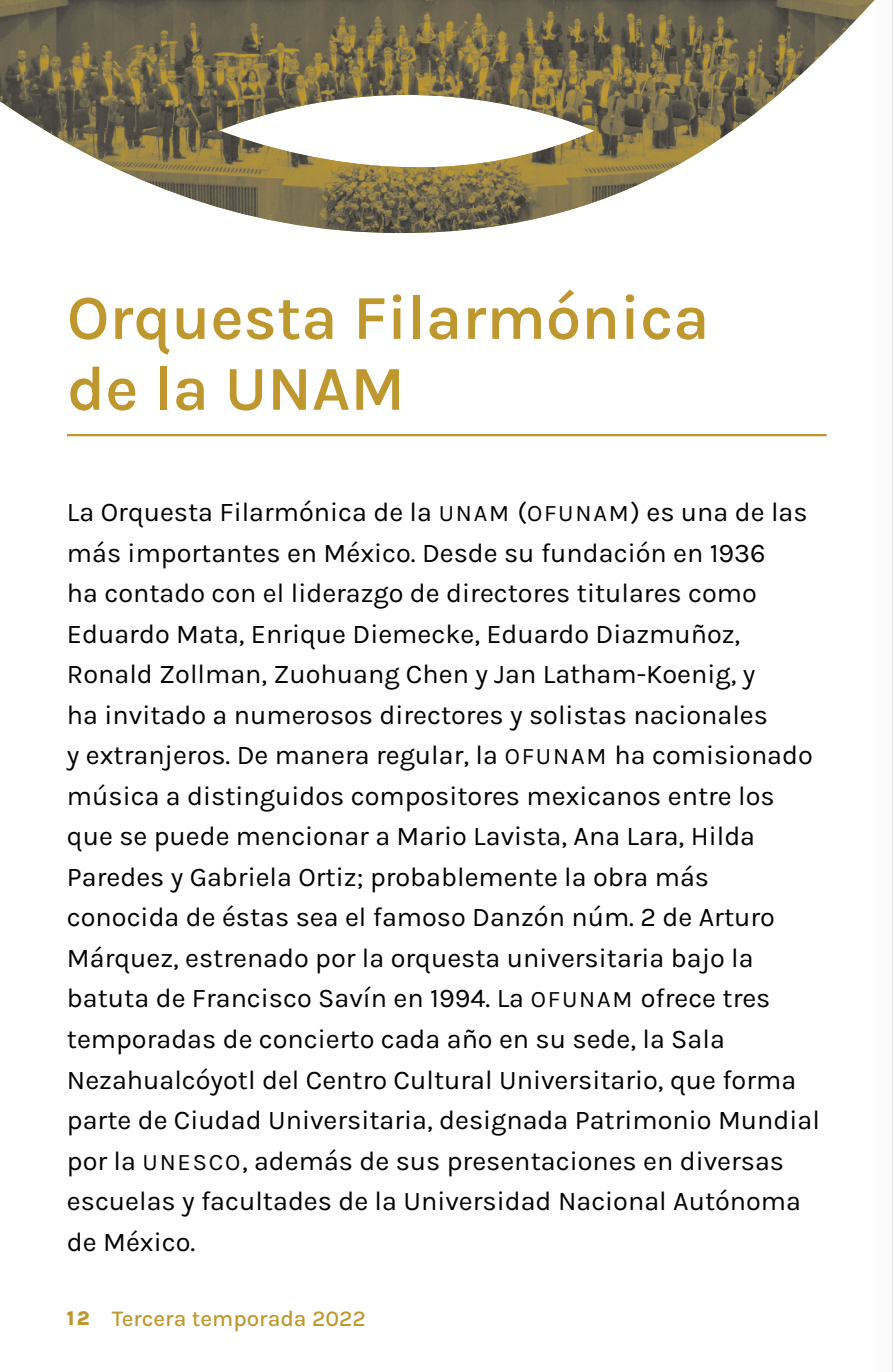
<style>
.page{position:relative;width:893px;height:1372px;background:#fff}
.page>*{position:absolute;margin:0;border:0;box-sizing:border-box;transform-origin:0 0}
.t1{font:600 63px/70.9px "Karla";color:#be982e}
.t2{font:27px/40.5px "Karla";color:#000}
.t3{font:500 22.5px "Karla";color:#be982e}
.s1{font-size:23.62px}
.s2{font-weight:800;font-size:20.25px}
</style>
<div class="page">
<img style="left:0;top:0;width:872px;height:233px">
<div style="left:872px;top:0;width:21px;height:1371px;background:#fbfbfb"></div>
<hr style="left:892px;top:0;width:1px;height:1371px;background:#d1d3d4">
<hr style="left:67px;top:434px;width:760px;height:2px;background:#be982e">
<h1 class="t1" style="left:67px;top:280px;width:644px">Orquesta Filarmónica de la UNAM</h1>
<p class="t2" style="left:67px;top:491px;width:754px">La Orquesta Filarmónica de la <span class="s1">UNAM</span> (<span class="s1">OFUNAM</span>) es una de las más importantes en México. Desde su fundación en 1936<br>ha contado con el liderazgo de directores titulares como Eduardo Mata, Enrique Diemecke, Eduardo Diazmuñoz, Ronald Zollman, Zuohuang Chen y Jan Latham-Koenig, y<br>ha invitado a numerosos directores y solistas nacionales<br>y extranjeros. De manera regular, la <span class="s1">OFUNAM</span> ha comisionado música a distinguidos compositores mexicanos entre los que se puede mencionar a Mario Lavista, Ana Lara, Hilda Paredes y Gabriela Ortiz; probablemente la obra más conocida de éstas sea el famoso Danzón núm. 2 de Arturo Márquez, estrenado por la orquesta universitaria bajo la batuta de Francisco Savín en 1994. La <span class="s1">OFUNAM</span> ofrece tres temporadas de concierto cada año en su sede, la Sala Nezahualcóyotl del Centro Cultural Universitario, que forma parte de Ciudad Universitaria, designada Patrimonio Mundial por la <span class="s1">UNESCO</span>, además de sus presentaciones en diversas escuelas y facultades de la Universidad Nacional Autónoma de México.</p>
<p class="t3" style="left:67px;top:1303px;width:300px"><span class="s2">12</span> Tercera temporada 2022</p>
</div>
